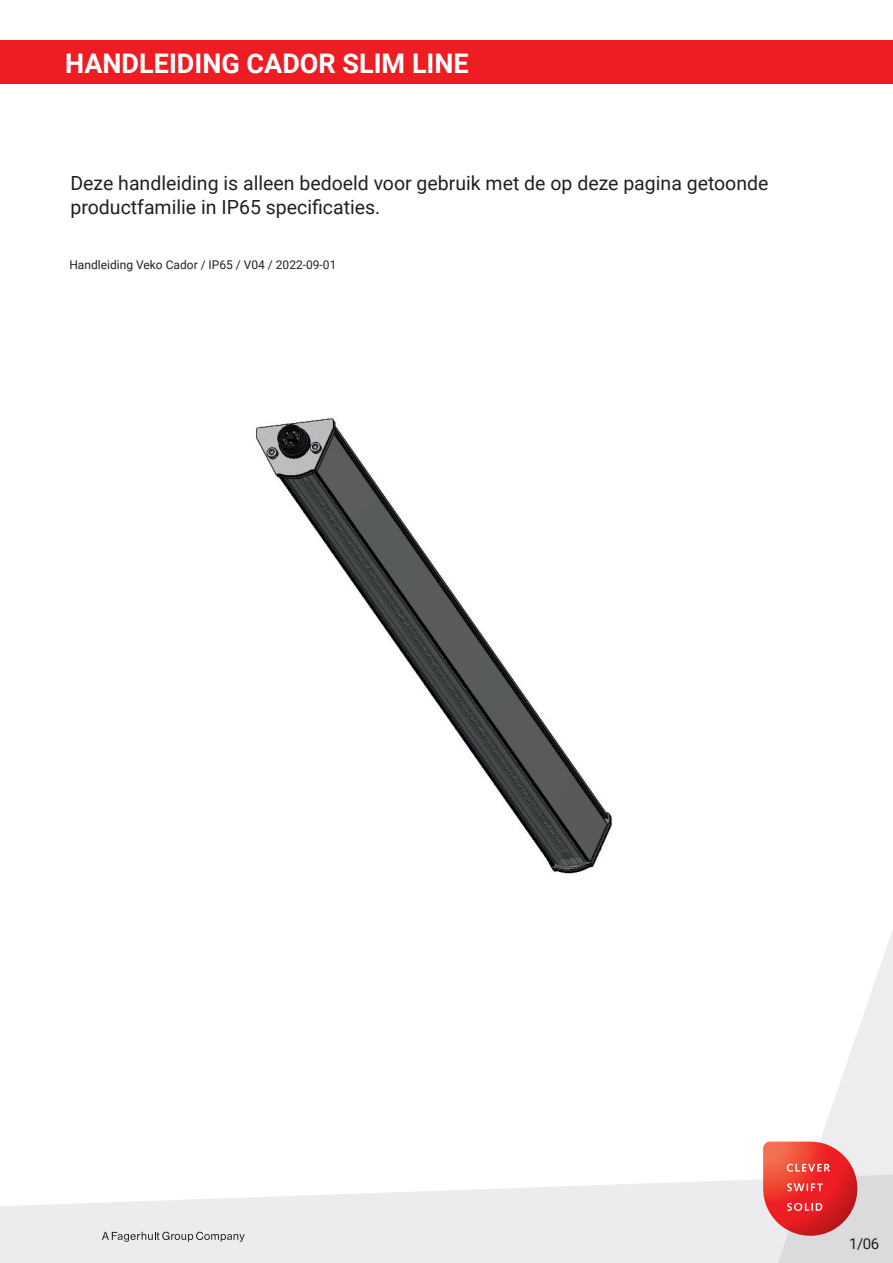
<style>
.page{position:relative;width:893px;height:1263px;background:#fff}
.page>*{position:absolute;margin:0;border:0;box-sizing:border-box;transform-origin:0 0}
.t1{font:700 27px "Roboto";color:#fff}
.t2{font:19.5px/23.4px "Roboto";color:#231f20}
.t3{font:15px "Roboto";color:#231f20}
.t4{font:12px "Roboto";color:#231f20}
</style>
<div class="page">
<div style="left:0;top:41px;width:893px;height:43px;background:#ee1d23"></div>
<svg style="left:0;top:1179px;width:763px;height:84px;fill:#ececee"></svg>
<svg style="left:763px;top:930px;width:130px;height:333px"></svg>
<svg style="left:763px;top:1141px;width:94px;height:95px;background:#e75552"></svg>
<svg style="left:102px;top:1232px;width:143px;height:10px"></svg>
<img style="left:256px;top:418px;width:356px;height:456px">
<h1 class="t1" style="left:65px;top:44px;width:405px">HANDLEIDING CADOR SLIM LINE</h1>
<p class="t2" style="left:70px;top:171px;width:699px">Deze handleiding is alleen bedoeld voor gebruik met de op deze pagina getoonde productfamilie in IP65 specificaties.</p>
<p class="t4" style="left:69px;top:256px;width:269px">Handleiding Veko Cador / IP65 / V04 / 2022-09-01</p>
<p class="t3" style="left:849px;top:1233px;width:32px">1/06</p>
</div>
